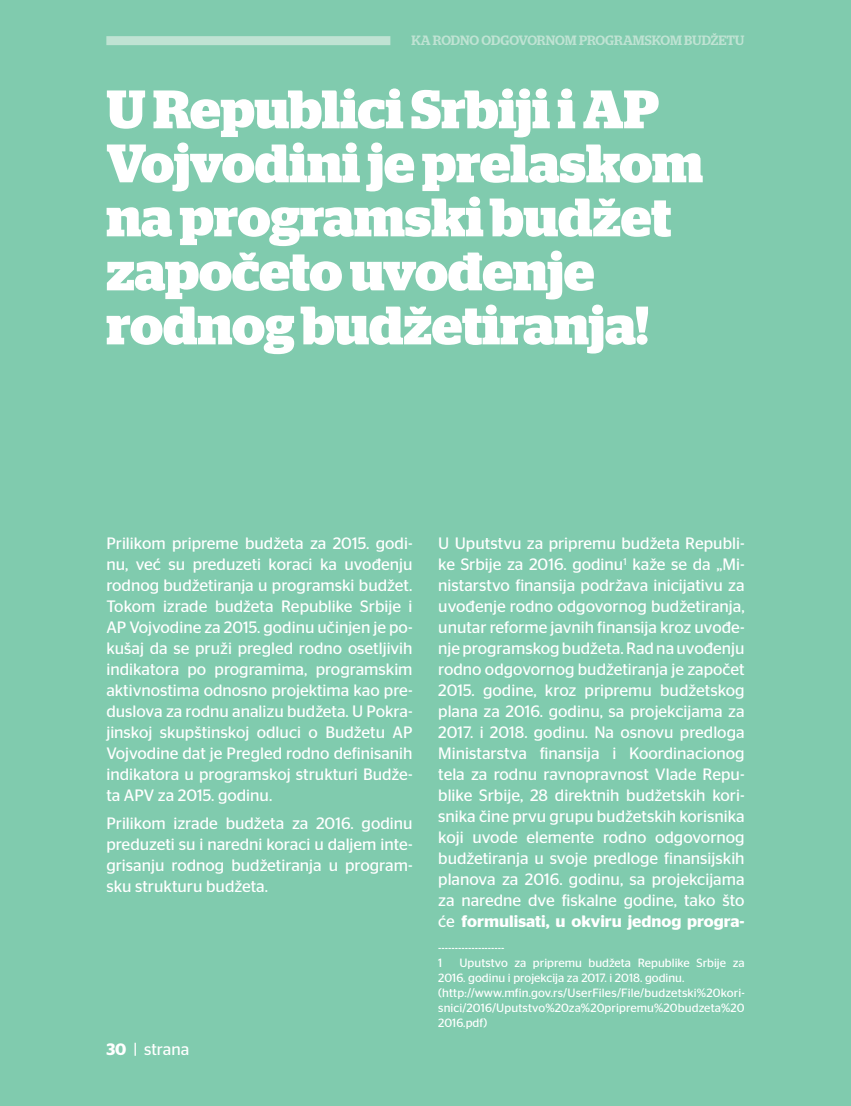
<style>
.page{position:relative;width:851px;height:1106px;background:#fff}
.page>*{position:absolute;margin:0;border:0;box-sizing:border-box;transform-origin:0 0}
.t1{font:700 54px/54px "Stag";color:#fff}
.t2{font:16.5px/21px "Stag Sans";color:#fff;text-align:justify}
.t3{font:500 13.5px "Stag";letter-spacing:-.01em;color:#bfe3d3}
.t4{font:12px/15px "Stag Sans";color:#fff}
.s1{font-weight:600}
</style>
<div class="page">
<div style="left:0;top:0;width:850px;height:1106px;background:#80cbae"></div>
<div style="left:106px;top:36px;width:284px;height:9px;background:#bfe3d3"></div>
<p class="t3" style="left:411px;top:32px;width:335px">KA RODNO ODGOVORNOM PROGRAMSKOM BUDŽETU</p>
<h1 class="t1" style="left:106px;top:82px;width:598px">U Republici Srbiji i AP<br>Vojvodini je prelaskom na programski budžet započeto uvođenje rodnog budžetiranja!</h1>
<p class="t2" style="left:106px;top:533px;width:308px">Prilikom pripreme budžeta za 2015. godi&shy;nu, već su preduzeti koraci ka uvođenju rodnog budžetiranja u programski budžet.<br>Tokom izrade budžeta Republike Srbije i AP Vojvodine za 2015. godinu učinjen je po&shy;kušaj da se pruži pregled rodno osetljivih indikatora po programima, programskim aktivnostima odnosno projektima kao pre&shy;duslova za rodnu analizu budžeta. U Pokra&shy;jinskoj skupštinskoj odluci o Budžetu AP Vojvodine dat je Pregled rodno definisanih indikatora u programskoj strukturi Budže&shy;ta APV za 2015. godinu.</p>
<p class="t2" style="left:106px;top:812px;width:308px">Prilikom izrade budžeta za 2016. godinu preduzeti su i naredni koraci u daljem inte&shy;grisanju rodnog budžetiranja u program&shy;sku strukturu budžeta.</p>
<p class="t2" style="left:106px;top:1039px;width:84px"><span class="s1">30</span> | strana</p>
<p class="t2" style="left:438px;top:533px;width:308px">U Uputstvu za pripremu budžeta Republi&shy;ke Srbije za 2016. godinu<sup>1</sup> kaže se da „Mi&shy;nistarstvo finansija podržava inicijativu za uvođenje rodno odgovornog budžetiranja, unutar reforme javnih finansija kroz uvođe&shy;nje programskog budžeta. Rad na uvođenju rodno odgovornog budžetiranja je započet 2015. godine, kroz pripremu budžetskog plana za 2016. godinu, sa projekcijama za 2017. i 2018. godinu. Na osnovu predloga Ministarstva finansija i Koordinacionog tela za rodnu ravnopravnost Vlade Repu&shy;blike Srbije, 28 direktnih budžetskih kori&shy;snika čine prvu grupu budžetskih korisnika koji uvode elemente rodno odgovornog budžetiranja u svoje predloge finansijskih planova za 2016. godinu, sa projekcijama za naredne dve fiskalne godine, tako što će <span class="s1">formulisati, u okviru jednog progra-</span></p>
<p class="t4" style="left:438px;top:940px;width:68px">--------------------<br>1</p>
<p class="t4" style="left:438px;top:955px;width:308px;text-indent:21px">Uputstvo za pripremu budžeta Republike Srbije za 2016. godinu i projekcija za 2017. i 2018. godinu. (http://www.mfin.gov.rs/UserFiles/File/budzetski%20kori&shy;snici/2016/Uputstvo%20za%20pripremu%20budzeta%20<br>2016.pdf)</p>
</div>
